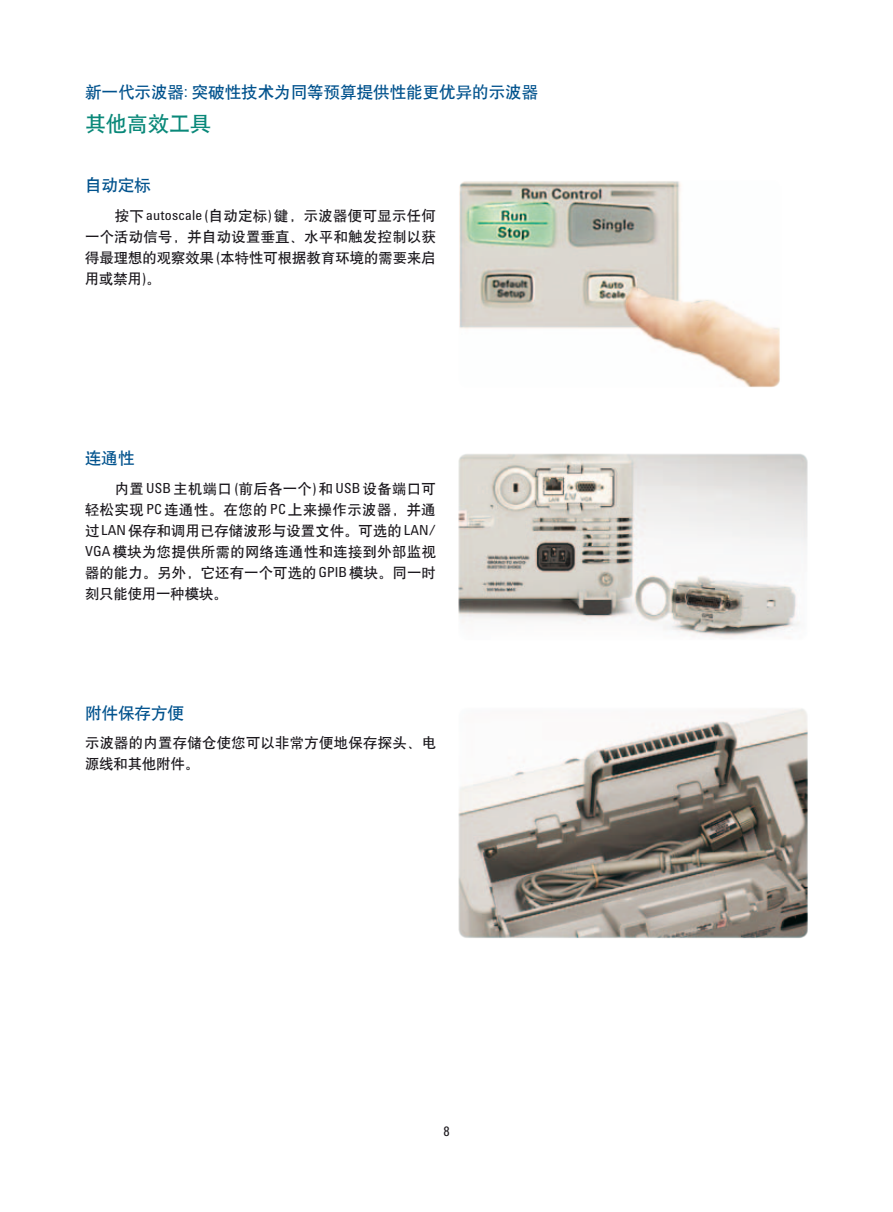
<style>
.page{position:relative;width:893px;height:1212px;background:#fff}
.page>*{position:absolute;margin:0;border:0;box-sizing:border-box;transform-origin:0 0}
.t1{font:21px "H Yb 1 gj";color:#098879}
.t2{font:16.5px "H Yb 1 gj";color:#00528d}
.t3{font:14.25px/21px "H Yb 1 gj";letter-spacing:.025em;color:#1a171c;text-align:justify}
.t4{font:13.5px "Agilent Condensed CFF";color:#1a171c}
.s1{font-family:"Agilent Condensed CFF"}
</style>
<div class="page">
<img style="left:459px;top:181px;width:321px;height:206px">
<img style="left:458px;top:453px;width:350px;height:184px">
<img style="left:458px;top:708px;width:350px;height:231px">
<p class="t2" style="left:85px;top:83px;width:455px">新一代示波器<span class="s1">:</span> 突破性技术为同等预算提供性能更优异的示波器</p>
<h1 class="t1" style="left:85px;top:114px;width:127px">其他高效工具</h1>
<p class="t2" style="left:85px;top:177px;width:67px">自动定标</p>
<p class="t3" style="left:85px;top:205px;width:352px;text-indent:30px">按下 <span class="s1">autoscale (</span>自动定标<span class="s1">)</span>键，示波器便可显示任何一个活动信号，并自动设置垂直、水平和触发控制以获得最理想的观察效果<span class="s1">(</span>本特性可根据教育环境的需要来启用或禁用<span class="s1">)</span>。</p>
<p class="t2" style="left:85px;top:450px;width:51px">连通性</p>
<p class="t3" style="left:85px;top:478px;width:352px;text-indent:30px">内置 <span class="s1">USB</span>主机端口 <span class="s1">(</span>前后各一个<span class="s1">)</span>和 <span class="s1">USB</span>设备端口可轻松实现 <span class="s1">PC</span>连通性。在您的 <span class="s1">PC</span>上来操作示波器，并通过<span class="s1">LAN</span>保存和调用已存储波形与设置文件。可选的<span class="s1">LAN/ VGA</span>模块为您提供所需的网络连通性和连接到外部监视器的能力。另外，它还有一个可选的<span class="s1">GPIB</span>模块。同一时刻只能使用一种模块。</p>
<p class="t2" style="left:85px;top:704px;width:100px">附件保存方便</p>
<p class="t3" style="left:85px;top:732px;width:352px">示波器的内置存储仓使您可以非常方便地保存探头、电源线和其他附件。</p>
<p class="t4" style="left:443px;top:1121px;width:8px">8</p>
</div>
